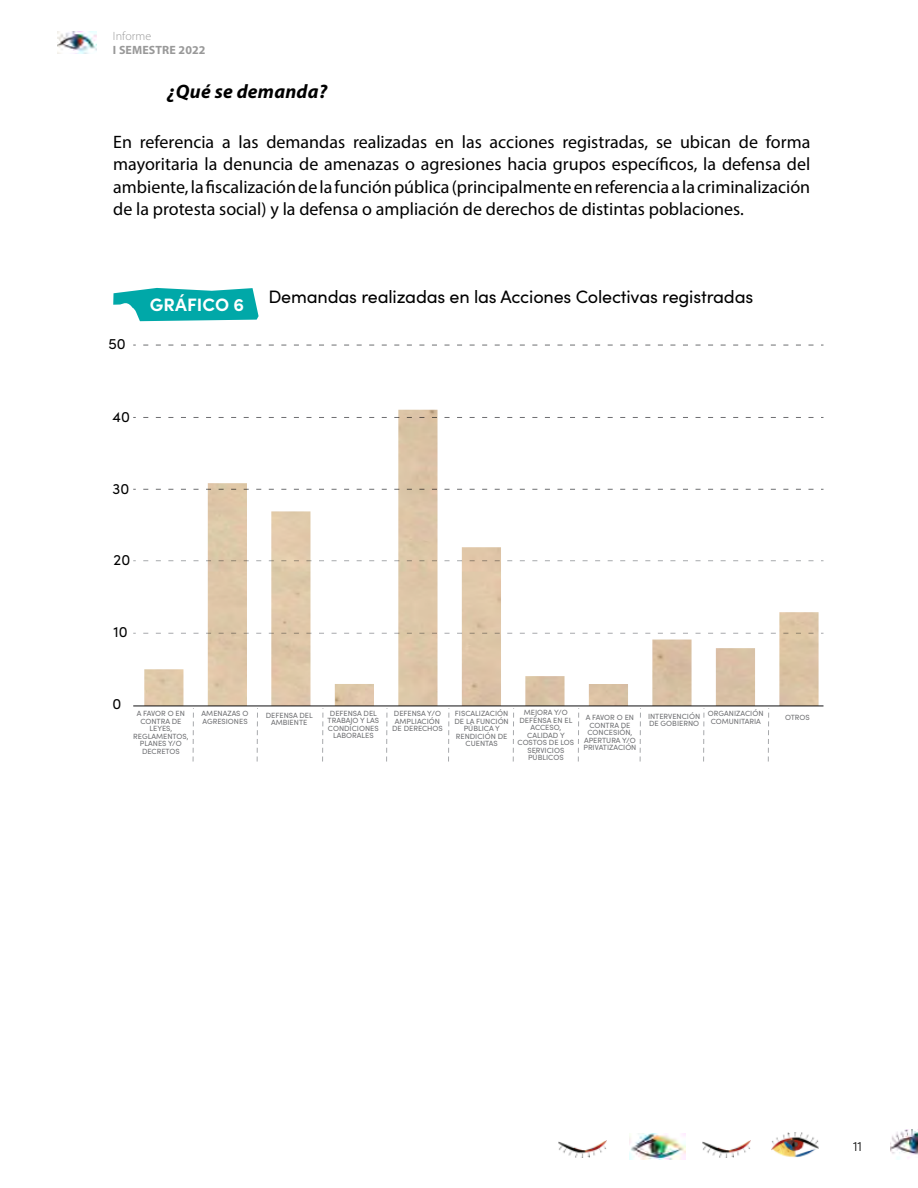
<style>
.page{position:relative;width:918px;height:1188px;background:#fff}
.page>*{position:absolute;margin:0;border:0;box-sizing:border-box;transform-origin:0 0}
.t1{font:italic 700 19.5px "Myriad Pro";letter-spacing:.01em;color:#000}
.t2{font:18px/22.5px "Myriad Pro";color:#000;text-align:justify}
.t3{font:18px "Sofia Pro";letter-spacing:-.01em;color:#000}
.t4{font:700 18px "Sofia Pro";letter-spacing:.01em;color:#fff}
.t5{font:15px "Sofia Pro";color:#000}
.t6{font:300 13.5px "Sofia Pro";color:#000}
.t7{font:700 12px "Myriad Pro";letter-spacing:.01em;color:#999}
.t8{font:300 12px "Myriad Pro";letter-spacing:.01em;color:#999}
.t9{font:7.5px/7.5px "Sofia Pro";color:#6d6e71;text-align:center}
</style>
<div class="page">
<img style="left:630px;top:1133px;width:56px;height:27px">
<img style="left:703px;top:1140px;width:47px;height:18px">
<img style="left:558px;top:1140px;width:48px;height:18px">
<img style="left:771px;top:1132px;width:48px;height:26px">
<img style="left:890px;top:1129px;width:28px;height:31px">
<img style="left:57px;top:31px;width:39px;height:23px">
<svg style="left:113px;top:288px;width:146px;height:33px;background:#2ab6b6"></svg>
<svg style="left:143px;top:345px;width:680px;height:1px"></svg>
<hr style="left:133px;top:705px;width:690px;height:2px;background:#414042">
<img style="left:144px;top:410px;width:675px;height:296px">
<svg style="left:193px;top:708px;width:1px;height:54px"></svg>
<svg style="left:257px;top:708px;width:1px;height:54px"></svg>
<svg style="left:322px;top:708px;width:1px;height:54px"></svg>
<svg style="left:386px;top:708px;width:1px;height:54px"></svg>
<svg style="left:448px;top:708px;width:1px;height:54px"></svg>
<svg style="left:640px;top:708px;width:1px;height:54px"></svg>
<svg style="left:703px;top:708px;width:1px;height:54px"></svg>
<svg style="left:768px;top:708px;width:1px;height:54px"></svg>
<svg style="left:513px;top:708px;width:1px;height:54px"></svg>
<svg style="left:578px;top:708px;width:1px;height:54px"></svg>
<h3 class="t8" style="left:113px;top:29px;width:40px">Informe</h3>
<h3 class="t7" style="left:113px;top:42px;width:94px">I SEMESTRE 2022</h3>
<h1 class="t1" style="left:167px;top:79px;width:162px">¿Qué se demanda?</h1>
<p class="t2" style="left:113px;top:130px;width:699px">En referencia a las demandas realizadas en las acciones registradas, se ubican de forma mayoritaria la denuncia de amenazas o agresiones hacia grupos específicos, la defensa del ambiente, la fiscalización de la función pública (principalmente en referencia a la criminalización de la protesta social) y la defensa o ampliación de derechos de distintas poblaciones.</p>
<h3 class="t5" style="left:108px;top:333px;width:19px">50</h3>
<h2 class="t4" style="left:150px;top:291px;width:96px">GRÁFICO 6</h2>
<h2 class="t3" style="left:268px;top:284px;width:486px">Demandas realizadas en las Acciones Colectivas registradas</h2>
<h3 class="t5" style="left:113px;top:406px;width:19px">40</h3>
<h3 class="t5" style="left:113px;top:477px;width:18px">30</h3>
<h3 class="t5" style="left:114px;top:548px;width:18px">20</h3>
<h3 class="t5" style="left:114px;top:621px;width:16px">10</h3>
<h3 class="t5" style="left:112px;top:693px;width:10px">0</h3>
<p class="t9" style="left:133px;top:710px;width:57px">A FAVOR O EN<br>CONTRA DE<br>LEYES,<br>REGLAMENTOS,<br>PLANES Y/O<br>DECRETOS</p>
<p class="t9" style="left:202px;top:710px;width:48px;text-align:left">AMENAZAS O<br>AGRESIONES</p>
<p class="t9" style="left:266px;top:711px;width:49px">DEFENSA DEL<br>AMBIENTE</p>
<p class="t9" style="left:328px;top:709px;width:53px">DEFENSA DEL<br>TRABAJO Y LAS<br>CONDICIONES<br>LABORALES</p>
<p class="t9" style="left:392px;top:709px;width:52px">DEFENSA Y/O<br>AMPLIACIÓN<br>DE DERECHOS</p>
<p class="t9" style="left:454px;top:709px;width:56px">FISCALIZACIÓN<br>DE LA FUNCIÓN<br>PÚBLICA Y<br>RENDICIÓN DE<br>CUENTAS</p>
<p class="t9" style="left:518px;top:709px;width:58px">MEJORA Y/O<br>DEFENSA EN EL<br>ACCESO,<br>CALIDAD Y<br>COSTOS DE LOS<br>SERVICIOS<br>PÚBLICOS</p>
<p class="t9" style="left:583px;top:713px;width:55px">A FAVOR O EN<br>CONTRA DE<br>CONCESIÓN,<br>APERTURA Y/O<br>PRIVATIZACIÓN</p>
<p class="t9" style="left:648px;top:712px;width:54px;text-align:left">INTERVENCIÓN<br>DE GOBIERNO</p>
<p class="t9" style="left:708px;top:709px;width:57px">ORGANIZACIÓN<br>COMUNITARIA</p>
<p class="t9" style="left:785px;top:714px;width:26px">OTROS</p>
<h3 class="t6" style="left:853px;top:1136px;width:11px">11</h3>
</div>
